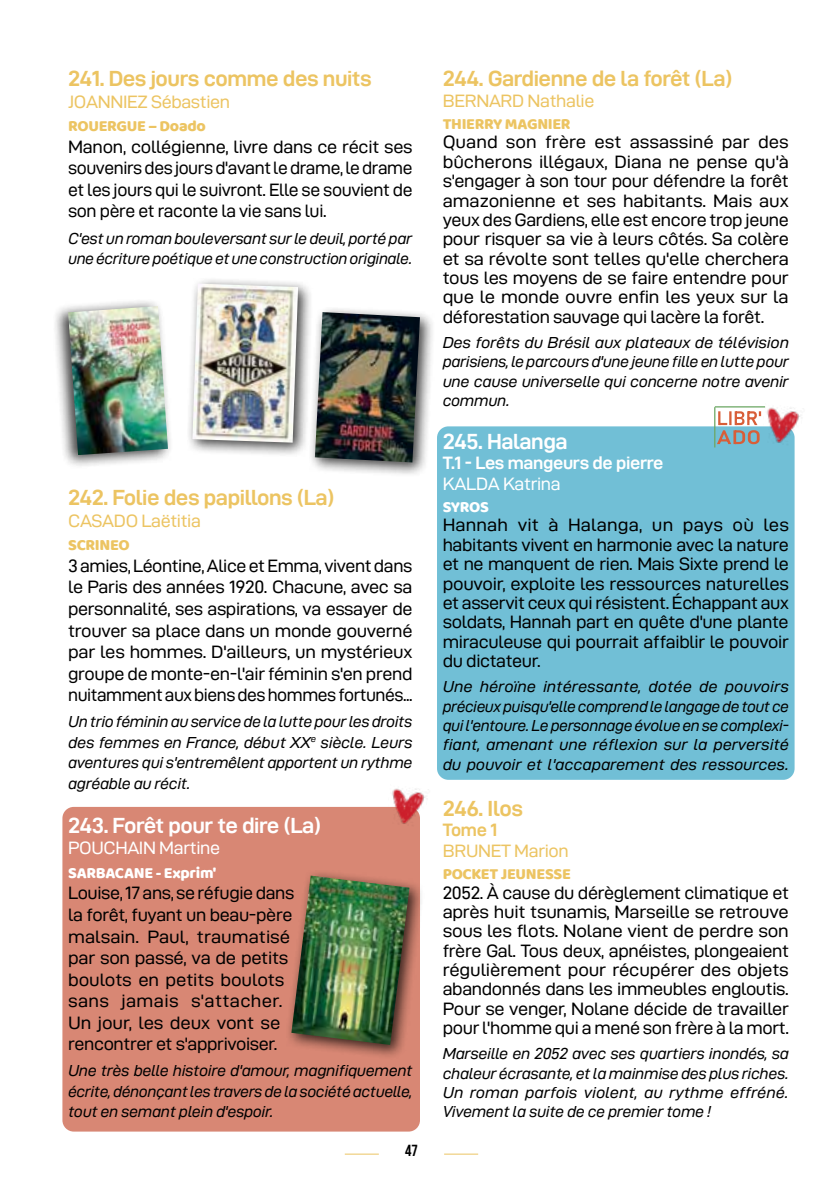
<style>
.page{position:relative;width:840px;height:1191px;background:#fff}
.page>*{position:absolute;margin:0;border:0;box-sizing:border-box;transform-origin:0 0}
.t1{font:22px "D DIN Exp Bold";letter-spacing:-.02em;color:#ecc462}
.t2{font:22px "D DIN Exp Bold";letter-spacing:-.02em;color:#fff}
.t3{font:18px/19.4px "D DIN Exp";letter-spacing:-.02em;color:#000;text-align:justify}
.t4{font:18px "D DIN Exp";letter-spacing:-.02em;color:#ecc462}
.t5{font:18px "D DIN Exp";letter-spacing:-.02em;color:#fff}
.t6{font:18px "D DIN Exp Bold";letter-spacing:-.02em;color:#fff}
.t7{font:18px "D DIN Exp Bold";color:#ecc462}
.t8{font:16px/19.4px "D DIN Exp Italic";letter-spacing:-.02em;color:#000;text-align:justify}
.t9{font:16px "Baloo";letter-spacing:-.02em;color:#ecc462}
.t10{font:16px "Baloo";letter-spacing:-.02em;color:#fff}
.t11{font:16px "Bebas Neue";color:#000}
</style>
<div class="page">
<hr style="left:344px;top:1153px;width:34px;height:1px;background:#ecc462">
<hr style="left:444px;top:1153px;width:34px;height:1px;background:#ecc462">
<div style="left:437px;top:426px;width:357px;height:354px;background:#71bfd6;border-radius:11px"></div>
<div style="left:62px;top:807px;width:358px;height:324px;background:#d88774;border-radius:11px"></div>
<img style="left:385px;top:788px;width:44px;height:36px">
<img style="left:759px;top:406px;width:42px;height:41px">
<div style="left:52px;top:298px;width:122px;height:171px;background:#000;opacity:.75"></div>
<img style="left:68px;top:306px;width:100px;height:149px">
<div style="left:186px;top:277px;width:127px;height:181px;background:#000;opacity:.75"></div>
<img style="left:192px;top:283px;width:106px;height:159px">
<div style="left:284px;top:869px;width:140px;height:190px;background:#000;opacity:.75"></div>
<img style="left:291px;top:875px;width:118px;height:170px">
<hr style="left:714px;top:407px;width:50px;height:1px;background:#6da764">
<hr style="left:714px;top:407px;width:1px;height:40px;background:#6da764">
<svg style="left:716px;top:411px;width:44px;height:33px"></svg>
<div style="left:308px;top:305px;width:127px;height:172px;background:#000;opacity:.75"></div>
<img style="left:315px;top:312px;width:105px;height:150px">
<p class="t1" style="left:68px;top:67px;width:305px">241. Des jours comme des nuits</p>
<p class="t4" style="left:68px;top:92px;width:163px">JOANNIEZ Sébastien</p>
<p class="t9" style="left:68px;top:116px;width:139px">ROUERGUE – Doado</p>
<p class="t3" style="left:68px;top:136px;width:346px;line-height:21.6px">Manon, collégienne, livre dans ce récit ses souvenirs des jours d'avant le drame, le drame et les jours qui le suivront. Elle se souvient de son père et raconte la vie sans lui.</p>
<p class="t8" style="left:68px;top:227px;width:345px;line-height:20.6px">C'est un roman bouleversant sur le deuil, porté par une écriture poétique et une construction originale.</p>
<p class="t1" style="left:68px;top:485px;width:268px">242. Folie des papillons (La)</p>
<p class="t4" style="left:68px;top:511px;width:134px">CASADO Laëtitia</p>
<p class="t9" style="left:68px;top:535px;width:63px">SCRINEO</p>
<p class="t3" style="left:68px;top:554px;width:346px;line-height:21.6px">3 amies, Léontine, Alice et Emma, vivent dans le Paris des années 1920. Chacune, avec sa personnalité, ses aspirations, va essayer de trouver sa place dans un monde gouverné par les hommes. D'ailleurs, un mystérieux groupe de monte-en-l'air féminin s'en prend nuitamment aux biens des hommes fortunés...</p>
<p class="t8" style="left:68px;top:711px;width:346px;line-height:20.6px">Un trio féminin au service de la lutte pour les droits des femmes en France, début XX<sup>e</sup> siècle. Leurs aventures qui s'entremêlent apportent un rythme agréable au récit.</p>
<p class="t2" style="left:68px;top:813px;width:254px">243. Forêt pour te dire (La)</p>
<p class="t5" style="left:68px;top:838px;width:153px">POUCHAIN Martine</p>
<p class="t10" style="left:68px;top:863px;width:149px">SARBACANE - Exprim'</p>
<p class="t3" style="left:68px;top:882px;width:227px;line-height:21.6px;text-align:left">Louise, 17 ans, se réfugie dans la forêt, fuyant un beau-père malsain. Paul, traumatisé par son passé, va de petits boulots en petits boulots sans jamais s'attacher.<br>Un jour, les deux vont se rencontrer et s'apprivoiser.</p>
<p class="t8" style="left:68px;top:1060px;width:346px;line-height:20.6px">Une très belle histoire d'amour, magnifiquement écrite, dénonçant les travers de la société actuelle, tout en semant plein d'espoir.</p>
<p class="t11" style="left:405px;top:1141px;width:14px">47</p>
<p class="t1" style="left:442px;top:67px;width:291px">244. Gardienne de la forêt (La)</p>
<p class="t4" style="left:442px;top:91px;width:153px">BERNARD Nathalie</p>
<p class="t9" style="left:442px;top:114px;width:129px">THIERRY MAGNIER</p>
<p class="t3" style="left:442px;top:132px;width:347px">Quand son frère est assassiné par des bûcherons illégaux, Diana ne pense qu'à s'engager à son tour pour défendre la forêt amazonienne et ses habitants. Mais aux yeux des Gardiens, elle est encore trop jeune pour risquer sa vie à leurs côtés. Sa colère et sa révolte sont telles qu'elle cherchera tous les moyens de se faire entendre pour que le monde ouvre enfin les yeux sur la déforestation sauvage qui lacère la forêt.</p>
<p class="t8" style="left:442px;top:332px;width:348px">Des forêts du Brésil aux plateaux de télévision parisiens, le parcours d'une jeune fille en lutte pour une cause universelle qui concerne notre avenir commun.</p>
<p class="t2" style="left:442px;top:429px;width:126px">245. Halanga</p>
<p class="t6" style="left:442px;top:453px;width:222px">T.1 - Les mangeurs de pierre</p>
<p class="t5" style="left:442px;top:474px;width:119px">KALDA Katrina</p>
<p class="t10" style="left:442px;top:497px;width:48px">SYROS</p>
<p class="t3" style="left:442px;top:515px;width:347px">Hannah vit à Halanga, un pays où les habitants vivent en harmonie avec la nature et ne manquent de rien. Mais Sixte prend le pouvoir, exploite les ressources naturelles et asservit ceux qui résistent. Échappant aux soldats, Hannah part en quête d'une plante miraculeuse qui pourrait affaiblir le pouvoir du dictateur.</p>
<p class="t8" style="left:442px;top:676px;width:347px">Une héroïne intéressante, dotée de pouvoirs précieux puisqu'elle comprend le langage de tout ce qui l'entoure. Le personnage évolue en se complexi&shy;fiant, amenant une réflexion sur la perversité du pouvoir et l'accaparement des ressources.</p>
<p class="t1" style="left:442px;top:796px;width:82px">246. Ilos</p>
<p class="t7" style="left:442px;top:820px;width:56px">Tome 1</p>
<p class="t4" style="left:442px;top:840px;width:128px">BRUNET Marion</p>
<p class="t9" style="left:442px;top:864px;width:129px">POCKET JEUNESSE</p>
<p class="t3" style="left:442px;top:882px;width:347px">2052. À cause du dérèglement climatique et après huit tsunamis, Marseille se retrouve sous les flots. Nolane vient de perdre son frère Gal. Tous deux, apnéistes, plongeaient régulièrement pour récupérer des objets abandonnés dans les immeubles engloutis.<br>Pour se venger, Nolane décide de travailler pour l'homme qui a mené son frère à la mort.</p>
<p class="t8" style="left:442px;top:1043px;width:347px">Marseille en 2052 avec ses quartiers inondés, sa chaleur écrasante, et la mainmise des plus riches.<br>Un roman parfois violent, au rythme effréné.<br>Vivement la suite de ce premier tome !</p>
</div>
